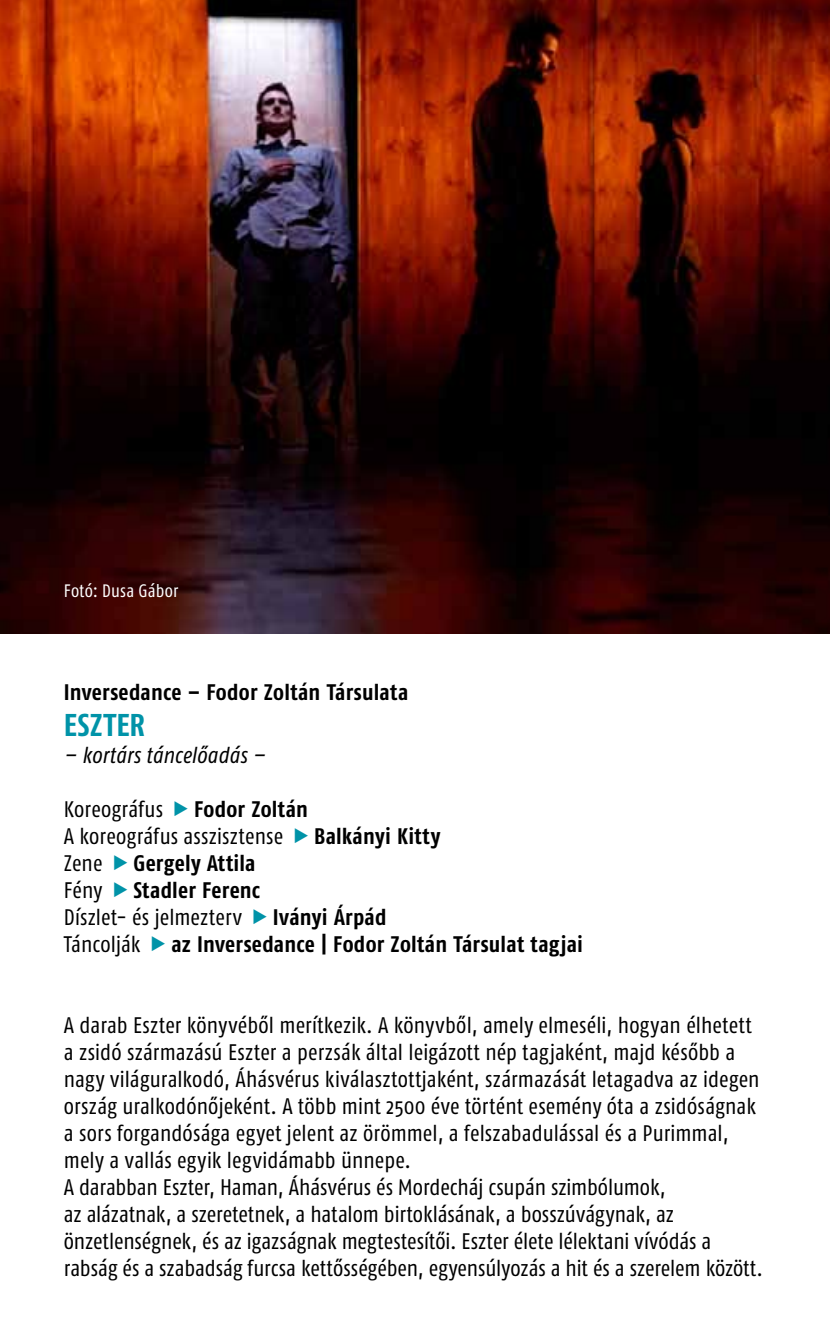
<style>
.page{position:relative;width:830px;height:1340px;background:#fff}
.page>*{position:absolute;margin:0;border:0;box-sizing:border-box;transform-origin:0 0}
.t1{font:700 31.5px "Fago Co";color:#0093a8}
.t2{font:condensed 22.5px/27px "Fago Pro";letter-spacing:.005em;color:#000}
.t3{font:700 22.5px/27px "Fago Co";letter-spacing:.01em;color:#000}
.t4{font:italic condensed 22.5px "Fago Pro";letter-spacing:.005em;color:#000}
.t5{font:condensed 18px "Fago Pro";letter-spacing:.015em;color:#fff}
.s1{color:#0093a8}
.s2{font-family:"Fago Co";font-weight:700;font-stretch:normal}
.s3{font-family:"Fago Pro";font-weight:400;font-stretch:condensed}
</style>
<div class="page">
<img style="left:0;top:0;width:829px;height:634px">
<p class="t5" style="left:64px;top:580px;width:116px">Fotó: Dusa Gábor</p>
<p class="t3" style="left:64px;top:678px;width:346px">Inversedance – Fodor Zoltán Társulata</p>
<h1 class="t1" style="left:64px;top:706px;width:14px">Eszt</h1>
<h1 class="t1" style="left:116px;top:706px;width:25px">er</h1>
<p class="t4" style="left:64px;top:741px;width:203px">– kortárs táncelőadás –</p>
<p class="t2" style="left:64px;top:795px;width:378px">Koreográfus <span class="s1">◆</span> <span class="s2">Fodor Zoltán<br></span>A koreográfus asszisztense <span class="s1">◆</span> <span class="s2">Balkányi Kitty</span></p>
<p class="t3" style="left:64px;top:849px;width:197px"><span class="s3">Zene</span> <span class="s1">◆</span> Gergely Attila<br><span class="s3">Fény</span> <span class="s1">◆</span> Stadler Ferenc</p>
<p class="t2" style="left:64px;top:903px;width:324px">Díszlet- és jelmezterv <span class="s1">◆</span> <span class="s2">Iványi Árpád</span></p>
<p class="t3" style="left:64px;top:930px;width:520px"><span class="s3">Táncolják</span> <span class="s1">◆</span> az Inversedance | Fodor Zoltán Társulat tagjai</p>
<p class="t2" style="left:64px;top:1011px;width:700px">A darab Eszter könyvéből merítkezik. A könyvből, amely elmeséli, hogyan élhetett a zsidó származású Eszter a perzsák által leigázott nép tagjaként, majd később a nagy világuralkodó, Áhásvérus kiválasztottjaként, származását letagadva az idegen ország uralkodónőjeként. A több mint 2500 éve történt esemény óta a zsidóságnak a sors forgandósága egyet jelent az örömmel, a felszabadulással és a Purimmal, mely a vallás egyik legvidámabb ünnepe.<br>A darabban Eszter, Haman, Áhásvérus és Mordecháj csupán szimbólumok,<br>az alázatnak, a szeretetnek, a hatalom birtoklásának, a bosszúvágynak, az önzetlenségnek, és az igazságnak megtestesítői. Eszter élete lélektani vívódás a rabság és a szabadság furcsa kettősségében, egyensúlyozás a hit és a szerelem között.</p>
</div>
